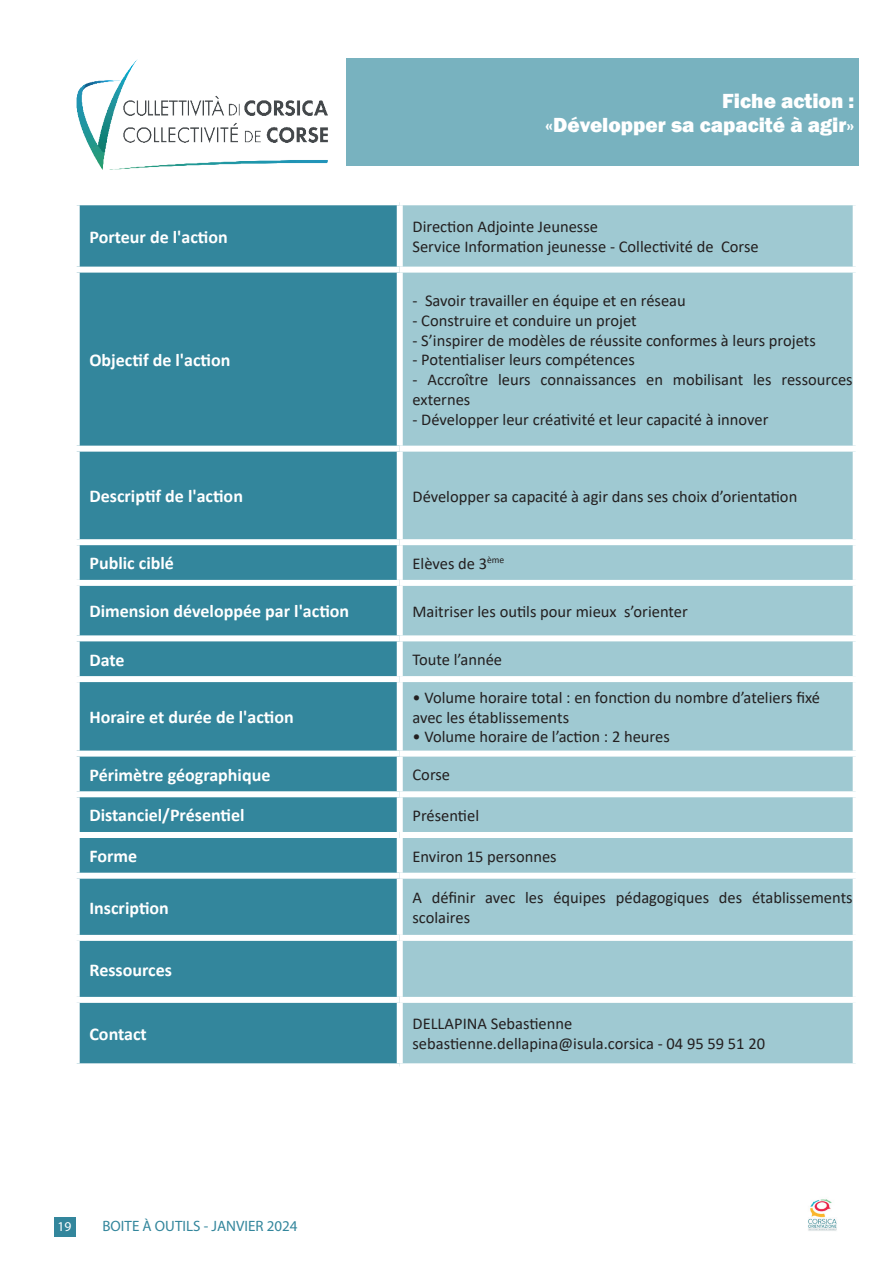
<style>
.page{position:relative;width:893px;height:1263px;background:#fff}
.page>*{position:absolute;margin:0;border:0;box-sizing:border-box;transform-origin:0 0}
.t1{font:800 21px/24px "Franklin Gothic";color:#fff;text-align:right}
.t2{font:700 18px "Calibri";color:#fff}
.t3{font:16.5px/19.8px "Calibri";color:#231f20}
.t4{font:15px "Myriad Pro";color:#33869c}
.t5{font:13.5px "Myriad Pro";color:#fff}
</style>
<div class="page">
<img style="left:808px;top:1199px;width:29px;height:32px">
<div style="left:54px;top:1217px;width:22px;height:20px;background:#33869c"></div>
<div style="left:80px;top:205px;width:317px;height:858px;background:#33869c"></div>
<div style="left:403px;top:205px;width:450px;height:858px;background:#9fc9d2"></div>
<div style="left:74px;top:267px;width:326px;height:6px;background:#fff"></div>
<div style="left:400px;top:267px;width:459px;height:6px;background:#fff"></div>
<div style="left:74px;top:446px;width:326px;height:6px;background:#fff"></div>
<div style="left:400px;top:446px;width:459px;height:6px;background:#fff"></div>
<div style="left:74px;top:539px;width:326px;height:6px;background:#fff"></div>
<div style="left:400px;top:539px;width:459px;height:6px;background:#fff"></div>
<div style="left:74px;top:580px;width:326px;height:6px;background:#fff"></div>
<div style="left:400px;top:580px;width:459px;height:6px;background:#fff"></div>
<div style="left:74px;top:635px;width:326px;height:6px;background:#fff"></div>
<div style="left:400px;top:635px;width:459px;height:6px;background:#fff"></div>
<div style="left:74px;top:676px;width:326px;height:6px;background:#fff"></div>
<div style="left:400px;top:676px;width:459px;height:6px;background:#fff"></div>
<div style="left:74px;top:751px;width:326px;height:6px;background:#fff"></div>
<div style="left:400px;top:751px;width:459px;height:6px;background:#fff"></div>
<div style="left:74px;top:791px;width:326px;height:6px;background:#fff"></div>
<div style="left:400px;top:791px;width:459px;height:6px;background:#fff"></div>
<div style="left:74px;top:832px;width:326px;height:6px;background:#fff"></div>
<div style="left:400px;top:832px;width:459px;height:6px;background:#fff"></div>
<div style="left:74px;top:873px;width:326px;height:6px;background:#fff"></div>
<div style="left:400px;top:873px;width:459px;height:6px;background:#fff"></div>
<div style="left:74px;top:935px;width:326px;height:6px;background:#fff"></div>
<div style="left:400px;top:935px;width:459px;height:6px;background:#fff"></div>
<div style="left:74px;top:997px;width:326px;height:6px;background:#fff"></div>
<div style="left:400px;top:997px;width:459px;height:6px;background:#fff"></div>
<div style="left:346px;top:58px;width:513px;height:108px;background:#78b2bf"></div>
<img style="left:76px;top:59px;width:252px;height:110px">
<p class="t1" style="left:545px;top:88px;width:311px">Fiche action :<br>«Développer sa capacité à agir»</p>
<p class="t2" style="left:89px;top:224px;width:140px">Porteur de l'action</p>
<p class="t3" style="left:412px;top:216px;width:348px">Direction Adjointe Jeunesse<br>Service Information jeunesse - Collectivité de Corse</p>
<p class="t2" style="left:89px;top:347px;width:142px">Objectif de l'action</p>
<p class="t3" style="left:412px;top:290px;width:275px">- Savoir travailler en équipe et en réseau</p>
<p class="t3" style="left:412px;top:310px;width:226px">- Construire et conduire un projet</p>
<p class="t3" style="left:412px;top:330px;width:405px">- S’inspirer de modèles de réussite conformes à leurs projets</p>
<p class="t3" style="left:412px;top:349px;width:224px">- Potentialiser leurs compétences</p>
<p class="t3" style="left:412px;top:369px;width:442px">- Accroître leurs connaissances en mobilisant les ressources externes</p>
<p class="t3" style="left:412px;top:409px;width:357px">- Développer leur créativité et leur capacité à innover</p>
<p class="t2" style="left:89px;top:483px;width:155px">Descriptif de l'action</p>
<p class="t3" style="left:412px;top:486px;width:386px">Développer sa capacité à agir dans ses choix d’orientation</p>
<p class="t2" style="left:89px;top:551px;width:86px">Public ciblé</p>
<p class="t3" style="left:412px;top:553px;width:93px">Elèves de 3<sup>ème</sup></p>
<p class="t2" style="left:89px;top:599px;width:261px">Dimension développée par l'action</p>
<p class="t3" style="left:412px;top:601px;width:277px">Maitriser les outils pour mieux s’orienter</p>
<p class="t2" style="left:89px;top:647px;width:37px">Date</p>
<p class="t3" style="left:412px;top:649px;width:91px">Toute l’année</p>
<p class="t2" style="left:89px;top:704px;width:206px">Horaire et durée de l'action</p>
<p class="t3" style="left:412px;top:687px;width:409px">• Volume horaire total : en fonction du nombre d’ateliers fixé avec les établissements</p>
<p class="t3" style="left:412px;top:726px;width:259px">• Volume horaire de l’action : 2 heures</p>
<p class="t2" style="left:89px;top:762px;width:182px">Périmètre géographique</p>
<p class="t3" style="left:412px;top:764px;width:39px">Corse</p>
<p class="t2" style="left:89px;top:803px;width:157px">Distanciel/Présentiel</p>
<p class="t3" style="left:412px;top:805px;width:68px">Présentiel</p>
<p class="t2" style="left:89px;top:843px;width:49px">Forme</p>
<p class="t3" style="left:412px;top:846px;width:146px">Environ 15 personnes</p>
<p class="t2" style="left:89px;top:895px;width:81px">Inscription</p>
<p class="t3" style="left:412px;top:887px;width:442px">A définir avec les équipes pédagogiques des établissements scolaires</p>
<p class="t2" style="left:89px;top:957px;width:84px">Ressources</p>
<p class="t2" style="left:89px;top:1021px;width:59px">Contact</p>
<p class="t3" style="left:412px;top:1013px;width:354px">DELLAPINA Sebastienne sebastienne.dellapina@isula.corsica - 04 95 59 51 20</p>
<p class="t5" style="left:58px;top:1218px;width:15px">19</p>
<p class="t4" style="left:103px;top:1217px;width:196px">BOITE À OUTILS - JANVIER 2024</p>
</div>
